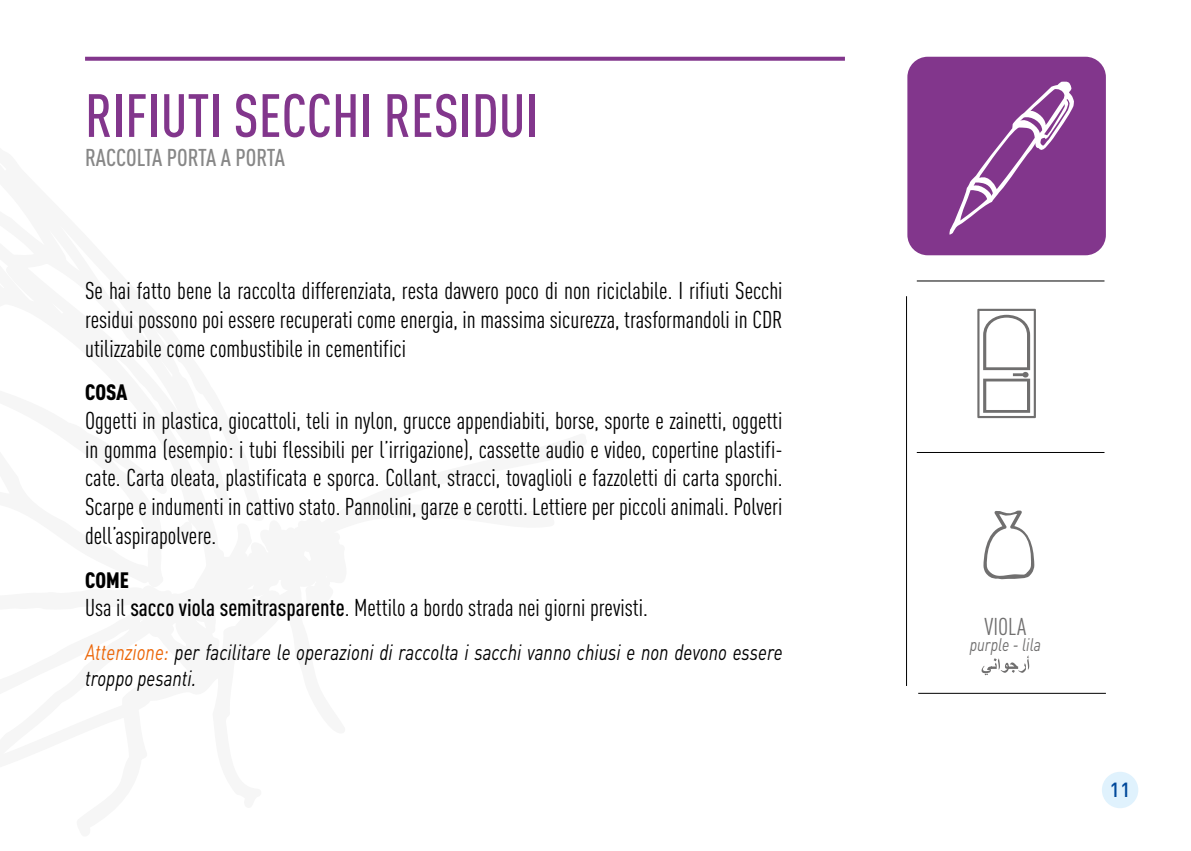
<style>
.page{position:relative;width:1191px;height:851px;background:#fff}
.page>*{position:absolute;margin:0;border:0;box-sizing:border-box;transform-origin:0 0}
.t1{font:500 60px "DIN Cond";color:#82368c}
.t2{font:24px/28.8px "DIN Cond";color:#000;text-align:justify}
.t3{font:500 24px "DIN Cond";letter-spacing:-.005em;color:#878787}
.t4{font:24px "DIN Cond";color:#706f6f}
.t5{font:italic 22px/26.4px "DIN";color:#000;scale:.8 1}
.t6{font:900 22px "DIN Cond";letter-spacing:-.005em;color:#000}
.t7{font:500 20px "DIN";color:#00489a}
.t8{font:italic 18px "DIN";color:#706f6f;scale:.8 1}
.s1{font-weight:500}
.s2{color:#ec6608}
</style>
<div class="page">
<div style="left:1101px;top:771px;width:37px;height:37px;background:#e0f2fd;border-radius:50%"></div>
<svg style="left:85px;top:57px;width:760px;height:4px;background:#8a4393"></svg>
<hr style="left:906px;top:296px;width:1px;height:389px;background:#000">
<hr style="left:916px;top:280px;width:188px;height:1px;background:#000">
<hr style="left:916px;top:452px;width:188px;height:1px;background:#000">
<hr style="left:918px;top:693px;width:188px;height:1px;background:#000">
<svg style="left:977px;top:309px;width:59px;height:109px"></svg>
<div style="left:907px;top:57px;width:198px;height:198px;background:#82368c;border-radius:20px"></div>
<svg style="left:949px;top:81px;width:125px;height:154px"></svg>
<svg style="left:981px;top:655px;width:48px;height:20px"></svg>
<svg style="left:983px;top:510px;width:51px;height:69px"></svg>
<h1 class="t1" style="left:85px;top:80px;width:455px">RIFIUTI SECCHI RESIDUI</h1>
<p class="t3" style="left:85px;top:143px;width:201px">RACCOLTA PORTA A PORTA</p>
<p class="t2" style="left:85px;top:276px;width:699px">Se hai fatto bene la raccolta differenziata, resta davvero poco di non riciclabile. I rifiuti Secchi residui possono poi essere recuperati come energia, in massima sicurezza, trasformandoli in CDR utilizzabile come combustibile in cementifici</p>
<p class="t6" style="left:85px;top:378px;width:44px">COSA</p>
<p class="t2" style="left:85px;top:405px;width:699px">Oggetti in plastica, giocattoli, teli in nylon, grucce appendiabiti, borse, sporte e zainetti, oggetti in gomma (esempio: i tubi flessibili per l’irrigazione), cassette audio e video, copertine plastifi&shy;cate. Carta oleata, plastificata e sporca. Collant, stracci, tovaglioli e fazzoletti di carta sporchi.<br>Scarpe e indumenti in cattivo stato. Pannolini, garze e cerotti. Lettiere per piccoli animali. Polveri dell’aspirapolvere.</p>
<p class="t6" style="left:85px;top:565px;width:45px">COME</p>
<p class="t2" style="left:85px;top:593px;width:564px">Usa il <span class="s1">sacco viola semitrasparente</span>. Mettilo a bordo strada nei giorni previsti.</p>
<p class="t5" style="left:85px;top:638px;width:873px"><span class="s2">Attenzione:</span> per facilitare le operazioni di raccolta i sacchi vanno chiusi e non devono essere troppo pesanti.</p>
<p class="t4" style="left:984px;top:612px;width:43px">VIOLA</p>
<p class="t8" style="left:969px;top:633px;width:90px">purple - lila</p>
<p class="t7" style="left:1109px;top:777px;width:23px">11</p>
</div>
